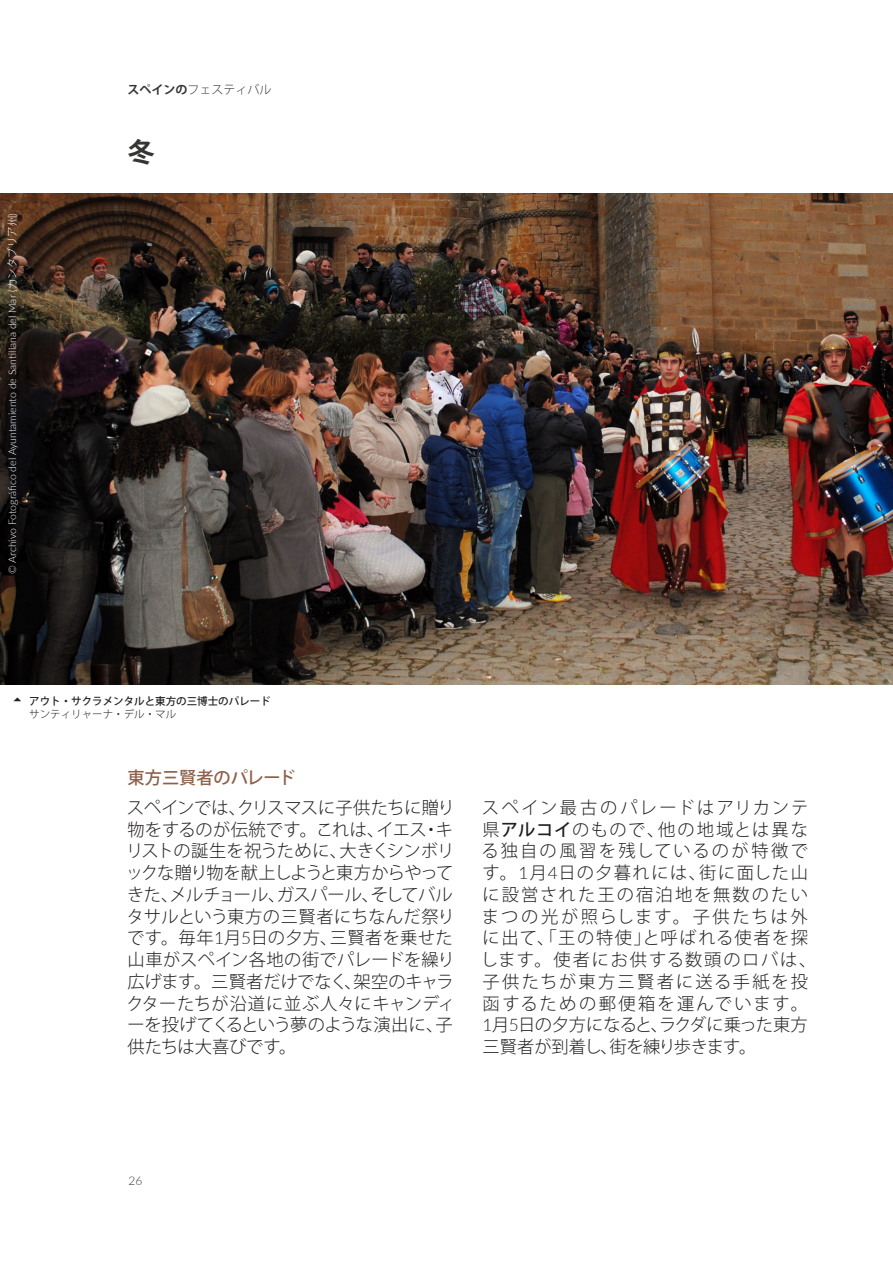
<style>
.page{position:relative;width:893px;height:1263px;background:#fff}
.page>*{position:absolute;margin:0;border:0;box-sizing:border-box;transform-origin:0 0}
.t1{font:700 27px "Koz Go Pro";color:#353534}
.Body{font:300 17.25px/21.8px "Koz Go Pro";color:#231f20}
.Body-2{font:300 17.25px/21.8px "Koz Go Pro";letter-spacing:.1em;color:#231f20}
.t2{font:500 17.25px "Koz Go Pro";letter-spacing:-.01em;color:#8d614a}
.t3{font:300 12px "Koz Go Pro";color:#353534}
.t4{font:300 12px "Lato";color:#353534}
.PIE_ARRIBA{font:300 10.5px "Lato";color:#fff}
.t5{font:500 10.5px "Koz Go Pro";color:#231f20}
.SUBPIE_ARRIBA{font:300 10.5px "Koz Go Pro";color:#231f20}
.s1{font-family:"Koz Go Pro"}
.s2{font-weight:700}
.s3{color:#000}
.s4{font-family:"Lato"}
.s5{font-weight:500}
</style>
<div class="page">
<img style="left:0;top:193px;width:893px;height:492px">
<p class="PIE_ARRIBA" style="left:5px;top:574px;width:362px;rotate:-90deg">© Archivo Fotográfico del Ayuntamiento de Santillana del Mar (<span class="s1">カンタブリア州</span>)</p>
<p class="t3" style="left:128px;top:82px;width:145px"><span class="s2">スペインの</span>フェスティバル</p>
<h2 class="t1" style="left:128px;top:135px;width:28px">冬</h2>
<p class="t5" style="left:29px;top:695px;width:243px">アウト・サクラメンタルと東方の三博士のパレード</p>
<p class="SUBPIE_ARRIBA" style="left:29px;top:707px;width:149px">サンティリャーナ・デル・マル</p>
<h3 class="t2" style="left:128px;top:766px;width:169px">東方三賢者のパレード</h3>
<p class="Body" style="left:126px;top:797px;width:330px">スペインでは、クリスマスに子供たちに贈り物をするのが伝統です<span class="s3">。</span>これは、イエス・キリストの誕生を祝うために、大きくシンボリックな贈り物を献上しようと東方からやってきた、メルチョール、ガスパール、そしてバルタサルという東方の三賢者にちなんだ祭りです<span class="s3">。</span>毎年<span class="s4">1</span>月<span class="s4">5</span>日の夕方、三賢者を乗せた山車がスペイン各地の街でパレードを繰り広げます<span class="s3">。</span>三賢者だけでなく、架空のキャラクターたちが沿道に並ぶ人々にキャンディーを投げてくるという夢のような演出に、子供たちは大喜びです<span class="s3">。</span></p>
<p class="Body-2" style="left:481px;top:797px;width:337px">スペイン最古のパレードはアリカンテ県<span class="s5">アルコイ</span>のもので、他の地域とは異なる独自の風習を残しているのが特徴です<span class="s3">。</span><span class="s4">1</span>月<span class="s4">4</span>日の夕暮れには、街に面した山に設営された王の宿泊地を無数のたいまつの光が照らします<span class="s3">。</span>子供たちは外に出て、「王の特使」と呼ばれる使者を探します<span class="s3">。</span>使者にお供する数頭のロバは、子供たちが東方三賢者に送る手紙を投函するための郵便箱を運んでいます<span class="s3">。<br></span><span class="s4">1</span>月<span class="s4">5</span>日の夕方になると、ラクダに乗った東方三賢者が到着し、街を練り歩きます<span class="s3">。</span></p>
<p class="t4" style="left:128px;top:1172px;width:15px">26</p>
</div>
